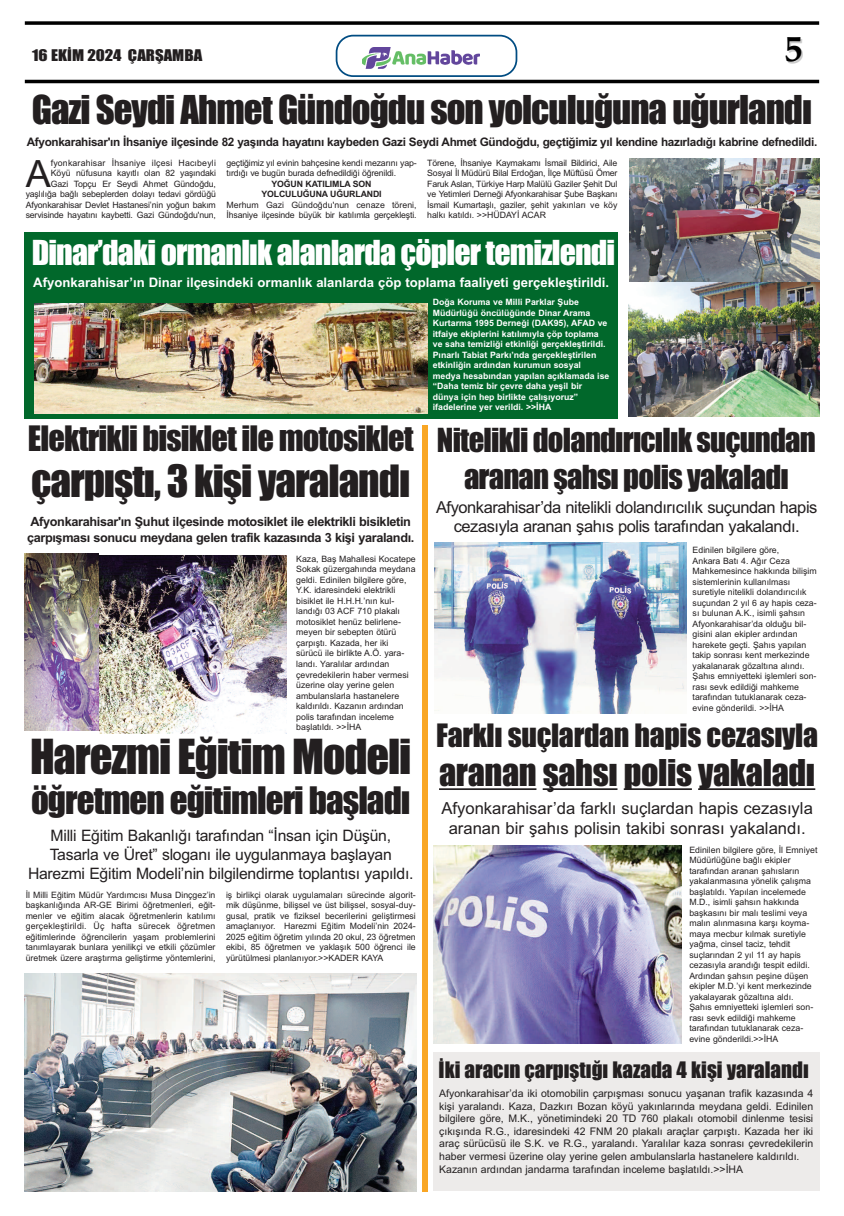
<style>
.page{position:relative;width:844px;height:1216px;background:#fff}
.page>*{position:absolute;margin:0;border:0;box-sizing:border-box;transform-origin:0 0}
.t1{font:44.62px "Impact";letter-spacing:-.025em;color:#231f20}
.t2{font:41.12px "Impact";letter-spacing:-.025em;color:#231f20}
.t3{font:37.54px "Arial";color:#231f20}
.t4{font:36.75px "Impact";letter-spacing:-.025em;color:#231f20}
.t5{font:700 36.57px "Palatino";color:#000}
.t6{font:35px "Impact";letter-spacing:-.025em;color:#231f20}
.t7{font:34.12px "Impact";letter-spacing:-.01em;color:#231f20}
.t8{font:32.38px "Impact";letter-spacing:-.025em;color:#231f20}
.t9{font:31.76px "Impact";letter-spacing:-.025em;color:#fff}
.t10{font:30.62px/36.8px "Impact";letter-spacing:-.025em;color:#231f20;text-align:center}
.t11{font:29.75px "Impact";letter-spacing:-.01em;color:#231f20}
.t12{font:21px "Impact";color:#231f20}
.t13{font:16.62px/19.9px "Arial";color:#231f20;text-align:center}
.t14{font:16.54px/19.8px "Arial";letter-spacing:-.03em;color:#231f20;text-align:center}
.t15{font:15.75px/18.9px "Arial";letter-spacing:-.015em;color:#231f20;text-align:center}
.t16{font:14.88px "Impact";color:#231f20;scale:1.13 1}
.t17{font:700 13.12px "Arial";color:#fff}
.t18{font:700 12.69px/15.2px "Arial";letter-spacing:-.03em;color:#231f20}
.t19{font:700 11.72px "Arial";letter-spacing:-.03em;color:#231f20}
.t20{font:10.5px/12.6px "Arial";color:#231f20}
.t21{font:8.75px/10.5px "Arial";color:#231f20}
.t22{font:700 8.75px/10.5px "Arial";color:#fff}
.t23{font:700 8.75px/10.5px "Arial";letter-spacing:-.015em;color:#231f20;text-align:center}
</style>
<div class="page">
<svg style="left:25px;top:21px;width:794px;height:4px;background:#1f1f1f"></svg>
<hr style="left:25px;top:80px;width:794px;height:3px;background:#000">
<svg style="left:335px;top:35px;width:182px;height:42px"></svg>
<img style="left:362px;top:44px;width:117px;height:27px">
<img style="left:629px;top:159px;width:190px;height:124px">
<img style="left:628px;top:283px;width:191px;height:134px">
<div style="left:25px;top:232px;width:592px;height:187px;background:#01682b"></div>
<img style="left:34px;top:303px;width:393px;height:110px">
<img style="left:25px;top:554px;width:73px;height:176px">
<img style="left:100px;top:555px;width:187px;height:178px">
<img style="left:25px;top:973px;width:391px;height:218px">
<div style="left:422px;top:425px;width:5px;height:766px;background:#f9a624"></div>
<img style="left:434px;top:542px;width:252px;height:171px">
<hr style="left:439px;top:788px;width:97px;height:2px;background:#231f20">
<hr style="left:542px;top:788px;width:75px;height:2px;background:#231f20">
<hr style="left:623px;top:788px;width:68px;height:2px;background:#231f20">
<hr style="left:698px;top:788px;width:117px;height:2px;background:#231f20">
<img style="left:433px;top:845px;width:248px;height:198px">
<div style="left:433px;top:1052px;width:386px;height:139px;background:#edebea"></div>
<h3 class="t16" style="left:32px;top:48px;width:152px">16 EKİM 2024 ÇARŞAMBA</h3>
<h3 class="t5" style="left:784px;top:27px;width:20px">5</h3>
<h3 class="t4" style="left:32px;top:90px;width:781px">Gazi Seydi Ahmet Gündoğdu son yolculuğuna uğurlandı</h3>
<h3 class="t19" style="left:27px;top:135px;width:791px">Afyonkarahisar'ın İhsaniye ilçesinde 82 yaşında hayatını kaybeden Gazi Seydi Ahmet Gündoğdu, geçtiğimiz yıl kendine hazırladığı kabrine defnedildi.</h3>
<h3 class="t3" style="left:26px;top:152px;width:27px">A</h3>
<p class="t21" style="left:26px;top:157px;width:192px;text-align:right">fyonkarahisar İhsaniye ilçesi Hacıbeyli<br>Köyü nüfusuna kayıtlı olan 82 yaşındaki<br>Gazi Topçu Er Seydi Ahmet Gündoğdu, yaşlılığa bağlı sebeplerden dolayı tedavi gördüğü Afyonkarahisar Devlet Hastanesi’nin yoğun bakım servisinde hayatını kaybetti. Gazi Gündoğdu'nun,</p>
<p class="t21" style="left:226px;top:157px;width:192px">geçtiğimiz yıl evinin bahçesine kendi mezarını yap&shy;tırdığı ve bugün burada defnedildiği öğrenildi.</p>
<p class="t21" style="left:427px;top:157px;width:192px;text-align:justify">Törene, İhsaniye Kaymakamı İsmail Bildirici, Aile Sosyal İl Müdürü Bilal Erdoğan, İlçe Müftüsü Ömer Faruk Aslan, Türkiye Harp Malülü Gaziler Şehit Dul ve Yetimleri Derneği Afyonkarahisar Şube Başkanı İsmail Kumartaşlı, gaziler, şehit yakınları ve köy halkı katıldı. &gt;&gt;HÜDAYİ ACAR</p>
<h3 class="t9" style="left:32px;top:235px;width:585px">Dinar’daki ormanlık alanlarda çöpler temizlendi</h3>
<h3 class="t17" style="left:33px;top:275px;width:577px">Afyonkarahisar’ın Dinar ilçesindeki ormanlık alanlarda çöp toplama faaliyeti gerçekleştirildi.</h3>
<p class="t22" style="left:432px;top:297px;width:178px">Doğa Koruma ve Milli Parklar Şube Müdürlüğü öncülüğünde Dinar Arama Kurtarma 1995 Derneği (DAK95), AFAD ve itfaiye ekiplerini katılımıyla çöp toplama ve saha temizliği etkinliği gerçekleştirildi.<br>Pınarlı Tabiat Parkı’nda gerçekleştirilen etkinliğin ardından kurumun sosyal medya hesabından yapılan açıklamada ise “Daha temiz bir çevre daha yeşil bir dünya için hep birlikte çalışıyoruz” ifadelerine yer verildi. &gt;&gt;İHA</p>
<h3 class="t8" style="left:28px;top:421px;width:387px">Elektrikli bisiklet ile motosiklet</h3>
<h2 class="t2" style="left:31px;top:459px;width:380px">çarpıştı, 3 kişi yaralandı</h2>
<h3 class="t18" style="left:27px;top:514px;width:389px">Afyonkarahisar'ın Şuhut ilçesinde motosiklet ile elektrikli bisikletin çarpışması sonucu meydana gelen trafik kazasında 3 kişi yaralandı.</h3>
<p class="t21" style="left:296px;top:553px;width:121px">Kaza, Baş Mahallesi Kocatepe<br>Sokak güzergahında meydana geldi. Edinilen bilgilere göre,<br>Y.K. idaresindeki elektrikli bisiklet ile H.H.H.’nın kul&shy;landığı 03 ACF 710 plakalı motosiklet henüz belirlene&shy;meyen bir sebepten ötürü çarpıştı. Kazada, her iki sürücü ile birlikte A.Ö. yara&shy;landı. Yaralılar ardından çevredekilerin haber vermesi üzerine olay yerine gelen ambulanslarla hastanelere kaldırıldı. Kazanın ardından polis tarafından inceleme başlatıldı. &gt;&gt;İHA</p>
<h1 class="t1" style="left:30px;top:732px;width:383px">Harezmi Eğitim Modeli</h1>
<h3 class="t6" style="left:31px;top:781px;width:381px">öğretmen eğitimleri başladı</h3>
<h3 class="t15" style="left:28px;top:826px;width:387px">Milli Eğitim Bakanlığı tarafından “İnsan için Düşün,<br>Tasarla ve Üret” sloganı ile uygulanmaya başlayan<br>Harezmi Eğitim Modeli’nin bilgilendirme toplantısı yapıldı.</h3>
<p class="t21" style="left:26px;top:889px;width:191px;text-align:justify">İl Milli Eğitim Müdür Yardımcısı Musa Dinçgez’in başkanlığında AR-GE Birimi öğretmenleri, eğit&shy;menler ve eğitim alacak öğretmenlerin katılımı gerçekleştirildi. Üç hafta sürecek öğretmen eğitimlerinde öğrencilerin yaşam problemlerini tanımlayarak bunlara yenilikçi ve etkili çözümler üretmek üzere araştırma geliştirme yöntemlerini,</p>
<p class="t21" style="left:226px;top:889px;width:191px;text-align:justify">iş birlikçi olarak uygulamaları sürecinde algorit&shy;mik düşünme, bilişsel ve üst bilişsel, sosyal-duy&shy;gusal, pratik ve fiziksel becerilerini geliştirmesi amaçlanıyor. Harezmi Eğitim Modeli’nin 2024- 2025 eğitim öğretim yılında 20 okul, 23 öğretmen ekibi, 85 öğretmen ve yaklaşık 500 öğrenci ile yürütülmesi planlanıyor.&gt;&gt;KADER KAYA</p>
<p class="t23" style="left:261px;top:178px;width:121px">YOĞUN KATILIMLA SON<br>YOLCULUĞUNA UĞURLANDI</p>
<p class="t21" style="left:226px;top:199px;width:192px">Merhum Gazi Gündoğdu'nun cenaze töreni,<br>İhsaniye ilçesinde büyük bir katılımla gerçekleşti.</p>
<h3 class="t10" style="left:437px;top:423px;width:380px">Nitelikli dolandırıcılık suçundan aranan şahsı polis yakaladı</h3>
<h3 class="t14" style="left:436px;top:497px;width:383px">Afyonkarahisar’da nitelikli dolandırıcılık suçundan hapis cezasıyla aranan şahıs polis tarafından yakalandı.</h3>
<p class="t21" style="left:692px;top:545px;width:126px">Edinilen bilgilere göre,<br>Ankara Batı 4. Ağır Ceza<br>Mahkemesince hakkında bilişim sistemlerinin kullanılması suretiyle nitelikli dolandırıcılık suçundan 2 yıl 6 ay hapis ceza&shy;sı bulunan A.K., isimli şahsın<br>Afyonkarahisar’da olduğu bil&shy;gisini alan ekipler ardından harekete geçti. Şahıs yapılan takip sonrası kent merkezinde yakalanarak gözaltına alındı.<br>Şahıs emniyetteki işlemleri son&shy;rası sevk edildiği mahkeme tarafından tutuklanarak ceza&shy;evine gönderildi. &gt;&gt;İHA</p>
<h3 class="t11" style="left:436px;top:718px;width:383px">Farklı suçlardan hapis cezasıyla</h3>
<h3 class="t7" style="left:439px;top:754px;width:377px">aranan şahsı polis yakaladı</h3>
<h3 class="t13" style="left:441px;top:798px;width:373px">Afyonkarahisar’da farklı suçlardan hapis cezasıyla aranan bir şahıs polisin takibi sonrası yakalandı.</h3>
<p class="t21" style="left:689px;top:844px;width:129px">Edinilen bilgilere göre, İl Emniyet<br>Müdürlüğüne bağlı ekipler tarafından aranan şahısların yakalanmasına yönelik çalışma başlatıldı. Yapılan incelemede<br>M.D., isimli şahsın hakkında başkasını bir malı teslimi veya malın alınmasına karşı koyma&shy;maya mecbur kılmak suretiyle yağma, cinsel taciz, tehdit suçlarından 2 yıl 11 ay hapis cezasıyla arandığı tespit edildi.<br>Ardından şahsın peşine düşen ekipler M.D.’yi kent merkezinde yakalayarak gözaltına aldı.<br>Şahıs emniyetteki işlemleri son&shy;rası sevk edildiği mahkeme tarafından tutuklanarak ceza&shy;evine gönderildi.&gt;&gt;İHA</p>
<h3 class="t12" style="left:438px;top:1058px;width:371px">İki aracın çarpıştığı kazada 4 kişi yaralandı</h3>
<p class="t20" style="left:439px;top:1086px;width:375px">Afyonkarahisar’da iki otomobilin çarpışması sonucu yaşanan trafik kazasında 4 kişi yaralandı. Kaza, Dazkırı Bozan köyü yakınlarında meydana geldi. Edinilen bilgilere göre, M.K., yönetimindeki 20 TD 760 plakalı otomobil dinlenme tesisi çıkışında R.G., idaresindeki 42 FNM 20 plakalı araçlar çarpıştı. Kazada her iki araç sürücüsü ile S.K. ve R.G., yaralandı. Yaralılar kaza sonrası çevredekilerin haber vermesi üzerine olay yerine gelen ambulanslarla hastanelere kaldırıldı.<br>Kazanın ardından jandarma tarafından inceleme başlatıldı.&gt;&gt;İHA</p>
</div>
